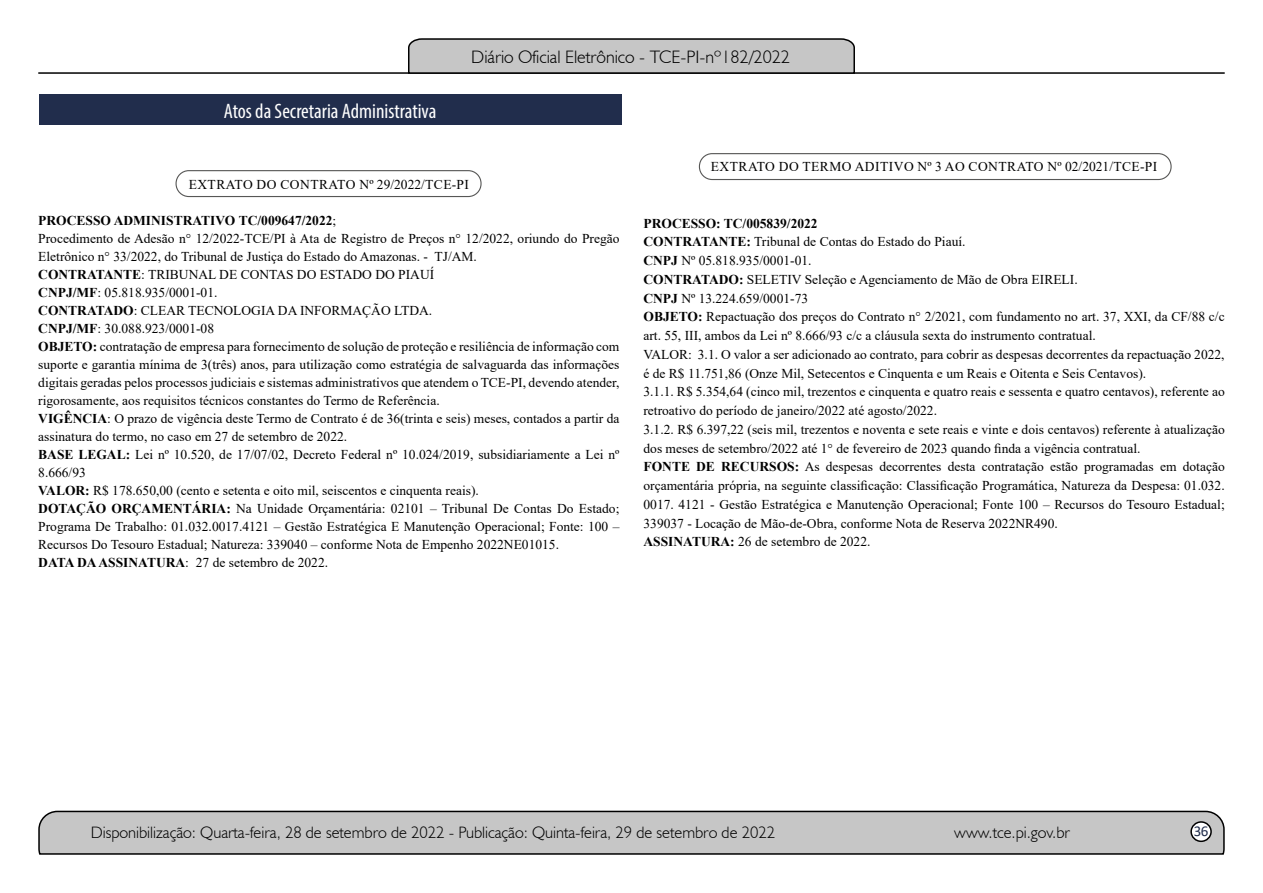
<style>
.page{position:relative;width:1263px;height:893px;background:#fff}
.page>*{position:absolute;margin:0;border:0;box-sizing:border-box;transform-origin:0 0}
.t1{font:condensed 21px "Myriad Pro";color:#fff}
.t2{font:300 18px "Humanist 521 BT";color:#000}
.t3{font:300 16.5px "Humanist 521 BT";color:#000}
.t4{font:15px "Calibri";color:#212d4c}
.t5{font:13.5px/18px "Times New Roman";color:#000}
.t6{font:13.5px "Times New Roman";letter-spacing:.035em;color:#000}
.s1{font-weight:700}
</style>
<div class="page">
<svg style="left:38px;top:810px;width:1187px;height:45px;background:#b9b9b9"></svg>
<div style="left:1191px;top:822px;width:20px;height:19px;background:#fff;border-radius:50%"></div>
<div style="left:1190px;top:821px;width:22px;height:21px;border:2px solid #000;border-radius:50%"></div>
<hr style="left:38px;top:72px;width:1187px;height:2px;background:#000">
<svg style="left:407px;top:38px;width:449px;height:36px;background:#b4b4b4"></svg>
<div style="left:39px;top:94px;width:582px;height:31px;background:#212d4c"></div>
<div style="left:175px;top:170px;width:307px;height:27px;border:1px solid #575756;border-radius:13px"></div>
<div style="left:699px;top:153px;width:473px;height:27px;border:1px solid #575756;border-radius:13px"></div>
<h1 class="t1" style="left:224px;top:98px;width:214px">Atos da Secretaria Administrativa</h1>
<h2 class="t2" style="left:471px;top:46px;width:320px">Diário Oficial Eletrônico - TCE-PI-nº182/2022</h2>
<p class="t6" style="left:711px;top:157px;width:448px">EXTRATO DO TERMO ADITIVO Nº 3 AO CONTRATO Nº 02/2021/TCE-PI</p>
<p class="t6" style="left:189px;top:175px;width:282px">EXTRATO DO CONTRATO Nº 29/2022/TCE-PI</p>
<p class="t5" style="left:38px;top:211px;width:583px"><span class="s1">PROCESSO ADMINISTRATIVO TC/009647/2022</span>;<br>Procedimento de Adesão n° 12/2022-TCE/PI à Ata de Registro de Preços n° 12/2022, oriundo do Pregão Eletrônico n° 33/2022, do Tribunal de Justiça do Estado do Amazonas. - TJ/AM.<br><span class="s1">CONTRATANTE</span>: TRIBUNAL DE CONTAS DO ESTADO DO PIAUÍ<br><span class="s1">CNPJ/MF</span>: 05.818.935/0001-01.<br><span class="s1">CONTRATADO</span>: CLEAR TECNOLOGIA DA INFORMAÇÃO LTDA.<br><span class="s1">CNPJ/MF</span>: 30.088.923/0001-08<br><span class="s1">OBJETO:</span> contratação de empresa para fornecimento de solução de proteção e resiliência de informação com suporte e garantia mínima de 3(três) anos, para utilização como estratégia de salvaguarda das informações digitais geradas pelos processos judiciais e sistemas administrativos que atendem o TCE-PI, devendo atender, rigorosamente, aos requisitos técnicos constantes do Termo de Referência.<br><span class="s1">VIGÊNCIA</span>: O prazo de vigência deste Termo de Contrato é de 36(trinta e seis) meses, contados a partir da assinatura do termo, no caso em 27 de setembro de 2022.<br><span class="s1">BASE LEGAL:</span> Lei nº 10.520, de 17/07/02, Decreto Federal nº 10.024/2019, subsidiariamente a Lei nº 8.666/93<br><span class="s1">VALOR:</span> R$ 178.650,00 (cento e setenta e oito mil, seiscentos e cinquenta reais).<br><span class="s1">DOTAÇÃO ORÇAMENTÁRIA:</span> Na Unidade Orçamentária: 02101 – Tribunal De Contas Do Estado; Programa De Trabalho: 01.032.0017.4121 – Gestão Estratégica E Manutenção Operacional; Fonte: 100 – Recursos Do Tesouro Estadual; Natureza: 339040 – conforme Nota de Empenho 2022NE01015.<br><span class="s1">DATA DA ASSINATURA</span>: 27 de setembro de 2022.</p>
<p class="t5" style="left:643px;top:213px;width:583px;line-height:18.8px"><span class="s1">PROCESSO: TC/005839/2022<br>CONTRATANTE:</span> Tribunal de Contas do Estado do Piauí.<br><span class="s1">CNPJ</span> Nº 05.818.935/0001-01.<br><span class="s1">CONTRATADO:</span> SELETIV Seleção e Agenciamento de Mão de Obra EIRELI.<br><span class="s1">CNPJ</span> Nº 13.224.659/0001-73<br><span class="s1">OBJETO:</span> Repactuação dos preços do Contrato n° 2/2021, com fundamento no art. 37, XXI, da CF/88 c/c art. 55, III, ambos da Lei nº 8.666/93 c/c a cláusula sexta do instrumento contratual.<br>VALOR: 3.1. O valor a ser adicionado ao contrato, para cobrir as despesas decorrentes da repactuação 2022, é de R$ 11.751,86 (Onze Mil, Setecentos e Cinquenta e um Reais e Oitenta e Seis Centavos).<br>3.1.1. R$ 5.354,64 (cinco mil, trezentos e cinquenta e quatro reais e sessenta e quatro centavos), referente ao retroativo do período de janeiro/2022 até agosto/2022.<br>3.1.2. R$ 6.397,22 (seis mil, trezentos e noventa e sete reais e vinte e dois centavos) referente à atualização dos meses de setembro/2022 até 1° de fevereiro de 2023 quando finda a vigência contratual.<br><span class="s1">FONTE DE RECURSOS:</span> As despesas decorrentes desta contratação estão programadas em dotação orçamentária própria, na seguinte classificação: Classificação Programática, Natureza da Despesa: 01.032.<br>0017. 4121 - Gestão Estratégica e Manutenção Operacional; Fonte 100 – Recursos do Tesouro Estadual; 339037 - Locação de Mão-de-Obra, conforme Nota de Reserva 2022NR490.<br><span class="s1">ASSINATURA:</span> 26 de setembro de 2022.</p>
<p class="t3" style="left:91px;top:822px;width:686px">Disponibilização: Quarta-feira, 28 de setembro de 2022 - Publicação: Quinta-feira, 29 de setembro de 2022</p>
<p class="t3" style="left:954px;top:822px;width:117px">www.tce.pi.gov.br</p>
<p class="t4" style="left:1194px;top:821px;width:16px">36</p>
</div>
